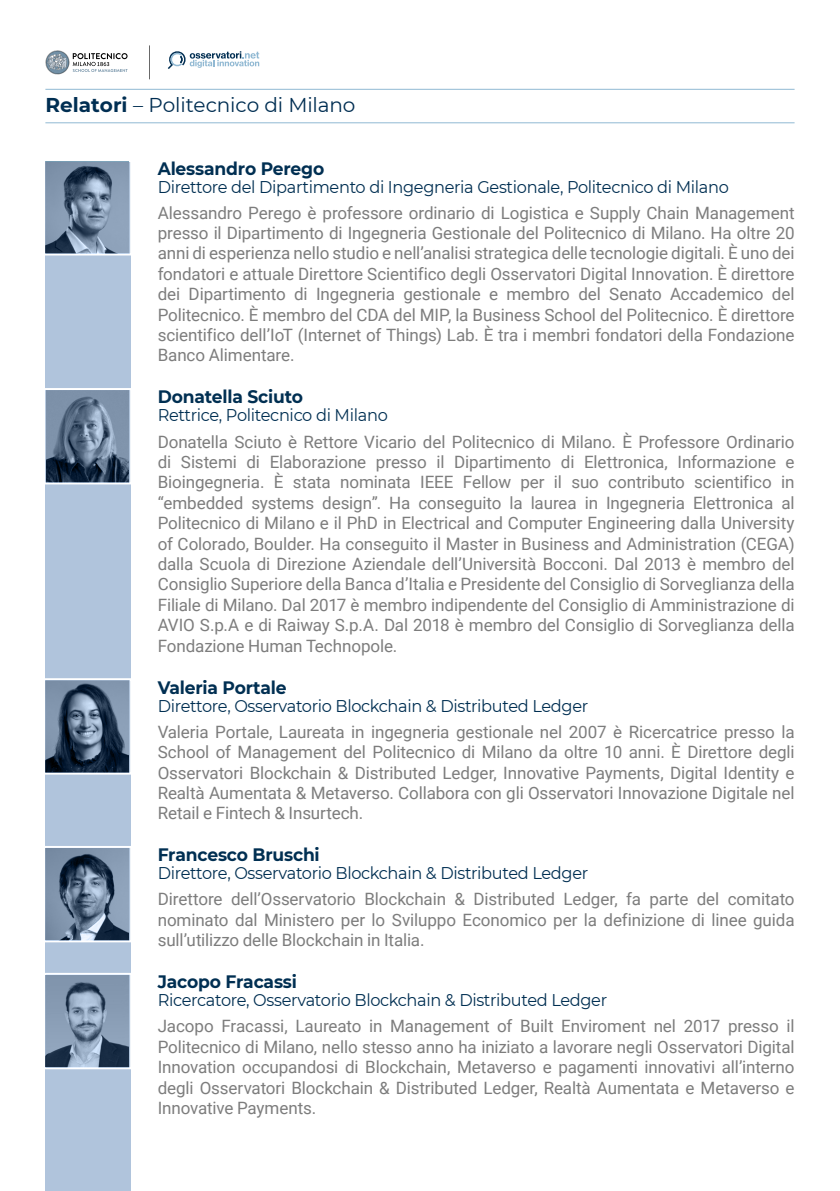
<style>
.page{position:relative;width:840px;height:1191px;background:#fff}
.page>*{position:absolute;margin:0;border:0;box-sizing:border-box;transform-origin:0 0}
.t1{font:20px "Montserrat";letter-spacing:-.005em;color:#002e52}
.t2{font:700 18px "Montserrat";letter-spacing:-.01em;color:#002f52;scale:.95 1}
.t3{font:17px/20.4px "Roboto";letter-spacing:-.005em;color:#7d7d7d;text-align:justify}
.t4{font:17px "Montserrat";letter-spacing:-.02em;color:#002f52;scale:.95 1}
.s1{font-weight:700}
</style>
<div class="page">
<div style="left:45px;top:163px;width:85px;height:1028px;background:#b0c4dc"></div>
<hr style="left:45px;top:89px;width:749px;height:1px;background:#91b9d3">
<hr style="left:45px;top:122px;width:749px;height:1px;background:#91b9d3">
<svg style="left:149px;top:45px;width:1px;height:34px"></svg>
<svg style="left:45px;top:50px;width:82px;height:24px"></svg>
<svg style="left:168px;top:51px;width:91px;height:18px"></svg>
<svg style="left:45px;top:161px;width:86px;height:95px;background:#768aa2"></svg>
<svg style="left:45px;top:387px;width:86px;height:98px;background:#687b91"></svg>
<svg style="left:45px;top:677px;width:86px;height:98px;background:#576a80"></svg>
<svg style="left:45px;top:845px;width:86px;height:98px;background:#708399"></svg>
<svg style="left:45px;top:972px;width:86px;height:98px"></svg>
<p class="t1" style="left:45px;top:91px;width:311px"><span class="s1">Relatori</span> – Politecnico di Milano</p>
<p class="t2" style="left:158px;top:155px;width:177px">Alessandro Perego</p>
<p class="t4" style="left:158px;top:175px;width:602px">Direttore del Dipartimento di Ingegneria Gestionale, Politecnico di Milano</p>
<p class="t3" style="left:158px;top:202px;width:638px">Alessandro Perego è professore ordinario di Logistica e Supply Chain Management presso il Dipartimento di Ingegneria Gestionale del Politecnico di Milano. Ha oltre 20 anni di esperienza nello studio e nell’analisi strategica delle tecnologie digitali. È uno dei fondatori e attuale Direttore Scientifico degli Osservatori Digital Innovation. È direttore dei Dipartimento di Ingegneria gestionale e membro del Senato Accademico del Politecnico. È membro del CDA del MIP, la Business School del Politecnico. È direttore scientifico dell’IoT (Internet of Things) Lab. È tra i membri fondatori della Fondazione Banco Alimentare.</p>
<p class="t2" style="left:158px;top:384px;width:154px">Donatella Sciuto</p>
<p class="t4" style="left:158px;top:404px;width:243px">Rettrice, Politecnico di Milano</p>
<p class="t3" style="left:158px;top:431px;width:638px">Donatella Sciuto è Rettore Vicario del Politecnico di Milano. È Professore Ordinario di Sistemi di Elaborazione presso il Dipartimento di Elettronica, Informazione e Bioingegneria. È stata nominata IEEE Fellow per il suo contributo scientifico in “embedded systems design”. Ha conseguito la laurea in Ingegneria Elettronica al Politecnico di Milano e il PhD in Electrical and Computer Engineering dalla University of Colorado, Boulder. Ha conseguito il Master in Business and Administration (CEGA) dalla Scuola di Direzione Aziendale dell’Università Bocconi. Dal 2013 è membro del Consiglio Superiore della Banca d’Italia e Presidente del Consiglio di Sorveglianza della Filiale di Milano. Dal 2017 è membro indipendente del Consiglio di Amministrazione di AVIO S.p.A e di Raiway S.p.A. Dal 2018 è membro del Consiglio di Sorveglianza della Fondazione Human Technopole.</p>
<p class="t2" style="left:158px;top:674px;width:137px">Valeria Portale</p>
<p class="t4" style="left:158px;top:694px;width:454px">Direttore, Osservatorio Blockchain &amp; Distributed Ledger</p>
<p class="t3" style="left:158px;top:721px;width:638px">Valeria Portale, Laureata in ingegneria gestionale nel 2007 è Ricercatrice presso la School of Management del Politecnico di Milano da oltre 10 anni. È Direttore degli Osservatori Blockchain &amp; Distributed Ledger, Innovative Payments, Digital Identity e Realtà Aumentata &amp; Metaverso. Collabora con gli Osservatori Innovazione Digitale nel Retail e Fintech &amp; Insurtech.</p>
<p class="t2" style="left:158px;top:842px;width:172px">Francesco Bruschi</p>
<p class="t4" style="left:158px;top:861px;width:454px">Direttore, Osservatorio Blockchain &amp; Distributed Ledger</p>
<p class="t3" style="left:158px;top:888px;width:638px">Direttore dell’Osservatorio Blockchain &amp; Distributed Ledger, fa parte del comitato nominato dal Ministero per lo Sviluppo Economico per la definizione di linee guida sull’utilizzo delle Blockchain in Italia.</p>
<p class="t2" style="left:158px;top:969px;width:148px">Jacopo Fracassi</p>
<p class="t4" style="left:158px;top:988px;width:474px">Ricercatore, Osservatorio Blockchain &amp; Distributed Ledger</p>
<p class="t3" style="left:158px;top:1015px;width:638px">Jacopo Fracassi, Laureato in Management of Built Enviroment nel 2017 presso il Politecnico di Milano, nello stesso anno ha iniziato a lavorare negli Osservatori Digital Innovation occupandosi di Blockchain, Metaverso e pagamenti innovativi all’interno degli Osservatori Blockchain &amp; Distributed Ledger, Realtà Aumentata e Metaverso e Innovative Payments.</p>
</div>
